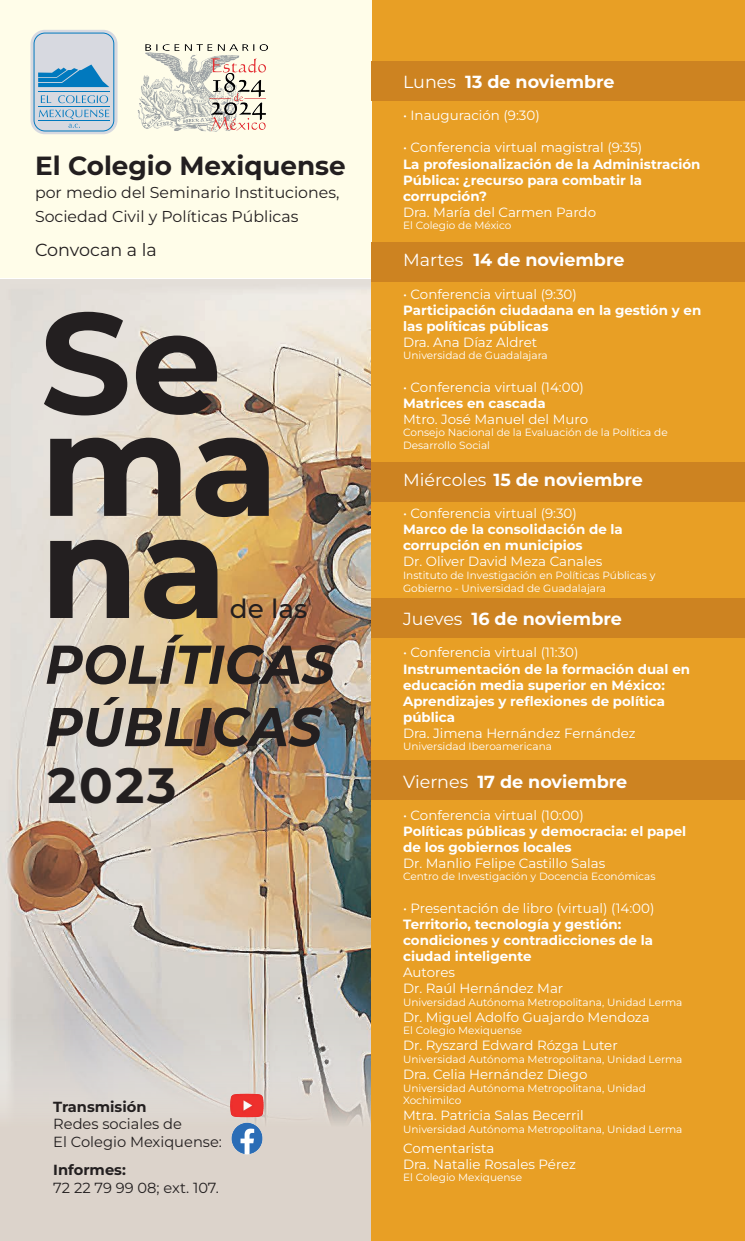
<style>
.page{position:relative;width:745px;height:1241px;background:#fff}
.page>*{position:absolute;margin:0;border:0;box-sizing:border-box;transform-origin:0 0}
.t1{font:700 143.15px/102px "Montserrat";color:#231f20}
.t2{font:italic 700 54.51px/62.3px "Montserrat";color:#231f20;scale:.95 1}
.t3{font:700 49.52px "Montserrat";color:#231f20}
.t4{font:700 26.25px "Montserrat";color:#231f20}
.t5{font:500 26.25px "Montserrat";color:#231f20}
.t6{font:700 17.5px "Montserrat";color:#fff}
.t7{font:17.5px "Montserrat";color:#231f20}
.t8{font:15.75px/23.3px "Montserrat";color:#231f20}
.t9{font:14.61px/17.6px "Montserrat";color:#231f20}
.t10{font:700 14.61px "Montserrat";color:#231f20}
.t11{font:13.39px/16.1px "Montserrat";color:#fff}
.t12{font:700 13.39px/16.1px "Montserrat";color:#fff}
.t13{font:10.5px/12.6px "Montserrat";color:#fff}
.s1{font-weight:400}
</style>
<div class="page">
<img style="left:0;top:279px;width:371px;height:706px">
<svg style="left:0;top:985px;width:371px;height:255px;background:#d6d0ca"></svg>
<div style="left:371px;top:0;width:373px;height:1240px;background:#e89f25"></div>
<div style="left:0;top:0;width:371px;height:278px;background:#fffde9"></div>
<div style="left:371px;top:61px;width:373px;height:40px;background:#cd8321"></div>
<div style="left:371px;top:242px;width:373px;height:39px;background:#cd8321"></div>
<div style="left:371px;top:462px;width:373px;height:39px;background:#cd8321"></div>
<div style="left:371px;top:598px;width:373px;height:39px;background:#cd8321"></div>
<div style="left:371px;top:760px;width:373px;height:39px;background:#cd8321"></div>
<svg style="left:30px;top:30px;width:87px;height:104px"></svg>
<svg style="left:34px;top:33px;width:80px;height:98px;background:#a7c3d8"></svg>
<img style="left:137px;top:45px;width:130px;height:87px">
<img style="left:229px;top:1093px;width:36px;height:24px">
<img style="left:231px;top:1122px;width:31px;height:32px">
<h3 class="t4" style="left:35px;top:148px;width:312px">El Colegio Mexiquense</h3>
<p class="t8" style="left:35px;top:181px;width:305px">por medio del Seminario Instituciones,<br>Sociedad Civil y Políticas Públicas</p>
<h3 class="t7" style="left:35px;top:238px;width:123px">Convocan a la</h3>
<h1 class="t1" style="left:40px;top:308px;width:240px">Se ma na</h1>
<h3 class="t5" style="left:230px;top:591px;width:79px">de las</h3>
<h2 class="t2" style="left:45px;top:631px;width:306px">POLÍTICAS<br>PÚBLICAS</h2>
<h3 class="t3" style="left:47px;top:752px;width:130px">2023</h3>
<p class="t10" style="left:53px;top:1096px;width:95px">Transmisión</p>
<p class="t9" style="left:53px;top:1114px;width:170px">Redes sociales de<br>El Colegio Mexiquense:</p>
<p class="t10" style="left:53px;top:1159px;width:74px">Informes:</p>
<p class="t9" style="left:53px;top:1177px;width:167px">72 22 79 99 08; ext. 107.</p>
<h3 class="t6" style="left:403px;top:70px;width:213px"><span class="s1">Lunes</span> 13 de noviembre</h3>
<p class="t11" style="left:403px;top:107px;width:138px">• Inauguración (9:30)</p>
<p class="t11" style="left:403px;top:139px;width:240px">• Conferencia virtual magistral (9:35)</p>
<p class="t12" style="left:403px;top:155px;width:298px">La profesionalización de la Administración<br>Pública: ¿recurso para combatir la corrupción?</p>
<p class="t11" style="left:403px;top:203px;width:194px">Dra. María del Carmen Pardo</p>
<p class="t13" style="left:403px;top:219px;width:110px">El Colegio de México</p>
<h3 class="t6" style="left:403px;top:248px;width:223px"><span class="s1">Martes</span> 14 de noviembre</h3>
<p class="t11" style="left:403px;top:285px;width:175px">• Conferencia virtual (9:30)</p>
<p class="t12" style="left:403px;top:301px;width:299px">Participación ciudadana en la gestión y en las políticas públicas</p>
<p class="t11" style="left:403px;top:333px;width:135px">Dra. Ana Díaz Aldret</p>
<p class="t13" style="left:403px;top:349px;width:146px">Universidad de Guadalajara</p>
<p class="t11" style="left:403px;top:378px;width:182px">• Conferencia virtual (14:00)</p>
<p class="t12" style="left:403px;top:394px;width:144px">Matrices en cascada</p>
<p class="t11" style="left:403px;top:410px;width:186px">Mtro. José Manuel del Muro</p>
<p class="t13" style="left:403px;top:426px;width:266px">Consejo Nacional de la Evaluación de la Política de<br>Desarrollo Social</p>
<h3 class="t6" style="left:403px;top:468px;width:241px"><span class="s1">Miércoles</span> 15 de noviembre</h3>
<p class="t11" style="left:403px;top:505px;width:175px">• Conferencia virtual (9:30)</p>
<p class="t12" style="left:403px;top:521px;width:221px">Marco de la consolidación de la corrupción en municipios</p>
<p class="t11" style="left:403px;top:553px;width:200px">Dr. Oliver David Meza Canales</p>
<p class="t13" style="left:403px;top:568px;width:254px">Instituto de Investigación en Políticas Públicas y<br>Gobierno - Universidad de Guadalajara</p>
<h3 class="t6" style="left:403px;top:607px;width:220px"><span class="s1">Jueves</span> 16 de noviembre</h3>
<p class="t11" style="left:403px;top:644px;width:177px">• Conferencia virtual (11:30)</p>
<p class="t12" style="left:403px;top:660px;width:288px">Instrumentación de la formación dual en educación media superior en México:<br>Aprendizajes y reflexiones de política pública</p>
<p class="t11" style="left:403px;top:724px;width:234px">Dra. Jimena Hernández Fernández</p>
<p class="t13" style="left:403px;top:740px;width:150px">Universidad Iberoamericana</p>
<h3 class="t6" style="left:403px;top:769px;width:225px"><span class="s1">Viernes</span> 17 de noviembre</h3>
<p class="t11" style="left:403px;top:806px;width:182px">• Conferencia virtual (10:00)</p>
<p class="t12" style="left:403px;top:822px;width:284px">Políticas públicas y democracia: el papel de los gobiernos locales</p>
<p class="t11" style="left:403px;top:854px;width:203px">Dr. Manlio Felipe Castillo Salas</p>
<p class="t13" style="left:403px;top:870px;width:254px">Centro de Investigación y Docencia Económicas</p>
<p class="t11" style="left:403px;top:899px;width:253px">• Presentación de libro (virtual) (14:00)</p>
<p class="t12" style="left:403px;top:915px;width:251px">Territorio, tecnología y gestión: condiciones y contradicciones de la ciudad inteligente</p>
<p class="t11" style="left:403px;top:963px;width:161px">Autores<br>Dr. Raúl Hernández Mar</p>
<p class="t13" style="left:403px;top:995px;width:281px">Universidad Autónoma Metropolitana, Unidad Lerma</p>
<p class="t11" style="left:403px;top:1008px;width:248px">Dr. Miguel Adolfo Guajardo Mendoza</p>
<p class="t13" style="left:403px;top:1023px;width:120px">El Colegio Mexiquense</p>
<p class="t11" style="left:403px;top:1037px;width:216px">Dr. Ryszard Edward Rózga Luter</p>
<p class="t13" style="left:403px;top:1052px;width:281px">Universidad Autónoma Metropolitana, Unidad Lerma</p>
<p class="t11" style="left:403px;top:1065px;width:186px">Dra. Celia Hernández Diego</p>
<p class="t13" style="left:403px;top:1081px;width:244px">Universidad Autónoma Metropolitana, Unidad<br>Xochimilco</p>
<p class="t11" style="left:403px;top:1106px;width:182px">Mtra. Patricia Salas Becerril</p>
<p class="t13" style="left:403px;top:1122px;width:281px">Universidad Autónoma Metropolitana, Unidad Lerma</p>
<p class="t11" style="left:403px;top:1139px;width:174px">Comentarista<br>Dra. Natalie Rosales Pérez</p>
<p class="t13" style="left:403px;top:1170px;width:120px">El Colegio Mexiquense</p>
</div>
